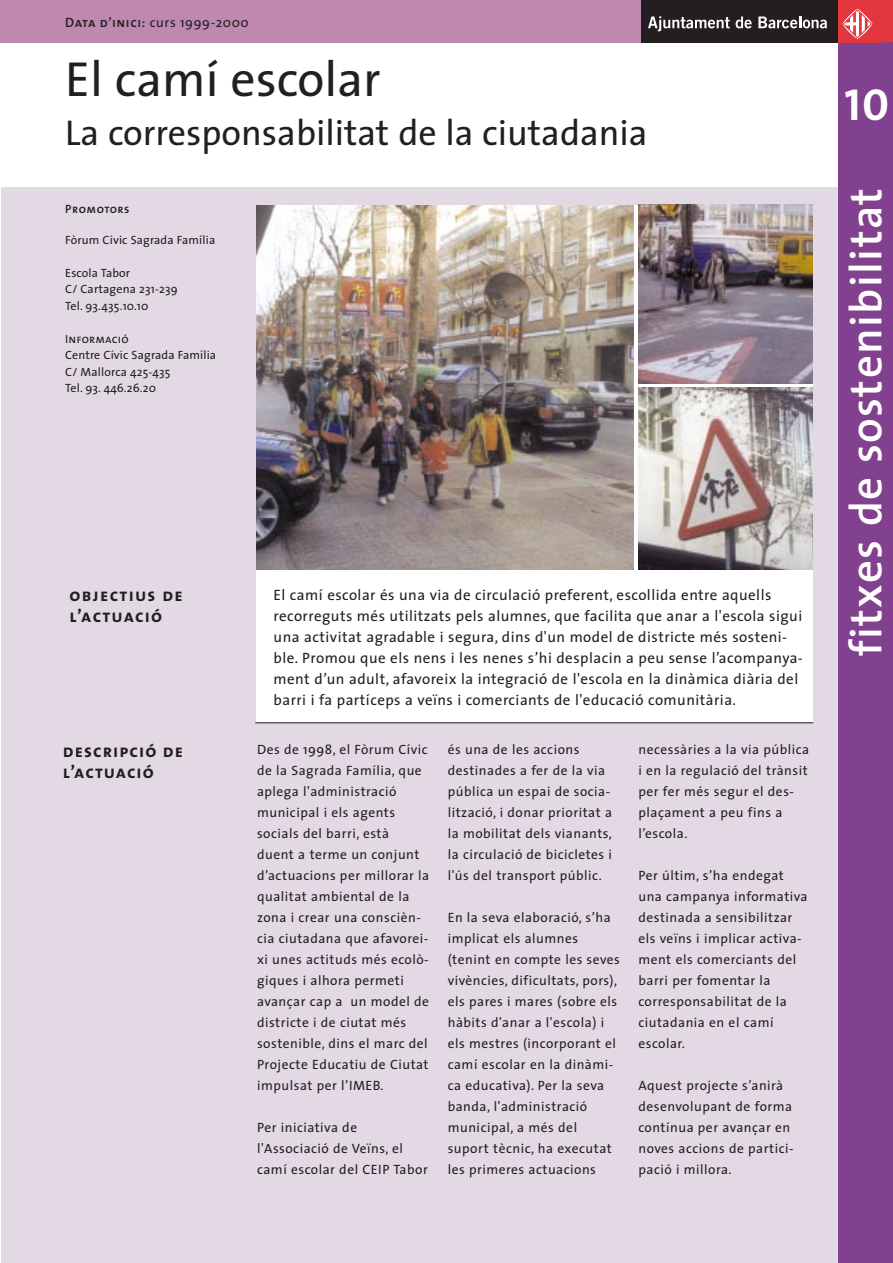
<style>
.page{position:relative;width:893px;height:1263px;background:#fff}
.page>*{position:absolute;margin:0;border:0;box-sizing:border-box;transform-origin:0 0}
.t1{font:49.5px "The Sans";color:#231f20}
.t2{font:600 45px "The Sans";letter-spacing:.03em;color:#fff}
.t3{font:45px "The Sans Bold Caps";color:#fff}
.t4{font:36px "The Sans";color:#231f20}
.t5{font:18px/21.6px "The Sans Bold Caps";letter-spacing:.06em;color:#231f20}
.t6{font:15px/21px "The Sans";letter-spacing:.03em;color:#231f20}
.t7{font:13.5px/21px "The Sans";letter-spacing:.035em;color:#231f20}
.t8{font:12px/16.5px "The Sans";letter-spacing:.01em;color:#231f20}
.t9{font:12px "The Sans Caps";letter-spacing:.01em;color:#231f20}
.t10{font:12px "The Sans Semi Bold Caps";letter-spacing:.04em;color:#231f20}
.s1{font-family:"The Sans Semi Bold Caps"}
</style>
<div class="page">
<div style="left:1px;top:187px;width:849px;height:1076px;background:#e2d9e5"></div>
<div style="left:836px;top:0;width:56px;height:43px;background:#e1373d"></div>
<div style="left:838px;top:43px;width:54px;height:1220px;background:#82418e"></div>
<div style="left:0;top:0;width:674px;height:43px;background:#bf88b0"></div>
<div style="left:256px;top:205px;width:556px;height:518px;background:#fff"></div>
<hr style="left:255px;top:722px;width:558px;height:1px;background:#231f20">
<img style="left:256px;top:205px;width:378px;height:365px">
<img style="left:638px;top:205px;width:174px;height:178px">
<img style="left:638px;top:388px;width:174px;height:182px">
<div style="left:642px;top:0;width:234px;height:43px;background:#231f20"></div>
<div style="left:838px;top:0;width:43px;height:43px;background:#e1373d"></div>
<svg style="left:842px;top:9px;width:30px;height:30px"></svg>
<svg style="left:648px;top:16px;width:81px;height:15px"></svg>
<svg style="left:735px;top:17px;width:16px;height:11px"></svg>
<svg style="left:758px;top:17px;width:68px;height:11px"></svg>
<p class="t7" style="left:65px;top:13px;width:185px"><span class="s1">Data d’inici:</span> curs 1999-2000</p>
<h1 class="t1" style="left:65px;top:61px;width:317px">El camí escolar</h1>
<h3 class="t4" style="left:65px;top:119px;width:584px">La corresponsabilitat de la ciutadania</h3>
<p class="t10" style="left:65px;top:202px;width:66px">Promotors</p>
<p class="t8" style="left:65px;top:233px;width:151px">Fòrum Cívic Sagrada Família</p>
<p class="t8" style="left:65px;top:266px;width:114px">Escola Tabor<br>C/ Cartagena 231-239<br>Tel. 93.435.10.10</p>
<p class="t9" style="left:65px;top:332px;width:65px">Informació</p>
<p class="t8" style="left:65px;top:348px;width:152px">Centre Cívic Sagrada Família<br>C/ Mallorca 425-435<br>Tel. 93. 446.26.20</p>
<h3 class="t5" style="left:70px;top:584px;width:115px">objectius de l’actuació</h3>
<h3 class="t5" style="left:63px;top:740px;width:121px">descripció de l’actuació</h3>
<p class="t6" style="left:273px;top:586px;width:531px">El camí escolar és una via de circulació preferent, escollida entre aquells recorreguts més utilitzats pels alumnes, que facilita que anar a l'escola sigui una activitat agradable i segura, dins d'un model de districte més sosteni&shy;ble. Promou que els nens i les nenes s’hi desplacin a peu sense l’acompanya&shy;ment d’un adult, afavoreix la integració de l'escola en la dinàmica diària del barri i fa partíceps a veïns i comerciants de l'educació comunitària.</p>
<p class="t7" style="left:257px;top:740px;width:174px">Des de 1998, el Fòrum Cívic de la Sagrada Família, que aplega l'administració municipal i els agents socials del barri, està duent a terme un conjunt d’actuacions per millorar la qualitat ambiental de la zona i crear una conscièn&shy;cia ciutadana que afavorei&shy;xi unes actituds més ecolò&shy;giques i alhora permeti avançar cap a un model de districte i de ciutat més sostenible, dins el marc del<br>Projecte Educatiu de Ciutat impulsat per l’IMEB.</p>
<p class="t7" style="left:257px;top:1118px;width:172px">Per iniciativa de l'Associació de Veïns, el camí escolar del CEIP Tabor</p>
<p class="t7" style="left:447px;top:740px;width:166px">és una de les accions destinades a fer de la via pública un espai de socia&shy;lització, i donar prioritat a la mobilitat dels vianants, la circulació de bicicletes i l'ús del transport públic.</p>
<p class="t7" style="left:447px;top:908px;width:174px">En la seva elaboració, s’ha implicat els alumnes (tenint en compte les seves vivències, dificultats, pors), els pares i mares (sobre els hàbits d'anar a l'escola) i els mestres (incorporant el camí escolar en la dinàmi&shy;ca educativa). Per la seva banda, l'administració municipal, a més del suport tècnic, ha executat les primeres actuacions</p>
<p class="t7" style="left:638px;top:740px;width:172px">necessàries a la via pública i en la regulació del trànsit per fer més segur el des&shy;plaçament a peu fins a l’escola.</p>
<p class="t7" style="left:638px;top:866px;width:171px">Per últim, s’ha endegat una campanya informativa destinada a sensibilitzar els veïns i implicar activa&shy;ment els comerciants del barri per fomentar la corresponsabilitat de la ciutadania en el camí escolar.</p>
<p class="t7" style="left:638px;top:1076px;width:157px">Aquest projecte s’anirà desenvolupant de forma contínua per avançar en noves accions de partici&shy;pació i millora.</p>
<h2 class="t3" style="left:844px;top:78px;width:46px">10</h2>
<h2 class="t2" style="left:849px;top:656px;width:470px;rotate:-90deg">fitxes de sostenibilitat</h2>
</div>
